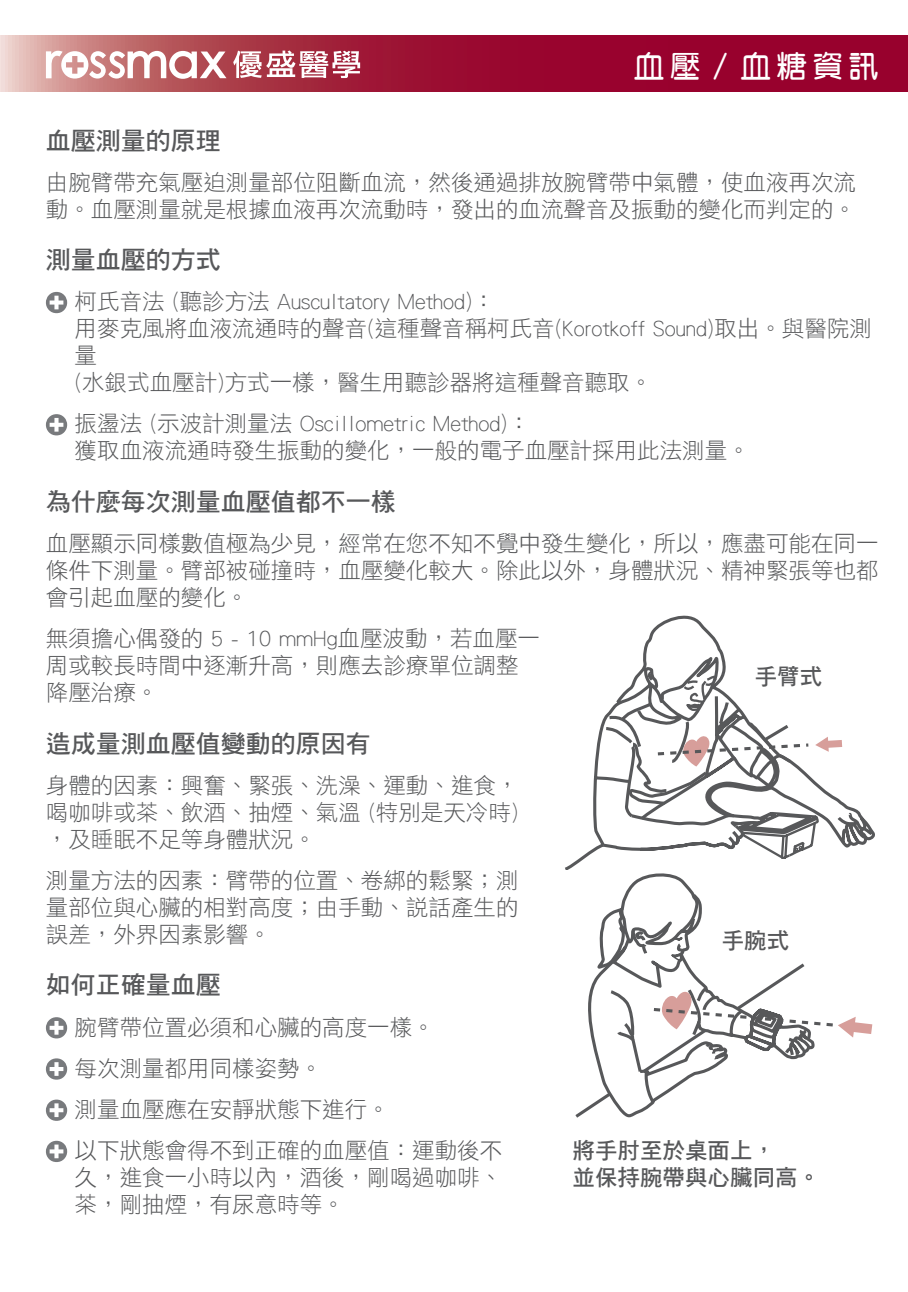
<style>
.page{position:relative;width:908px;height:1292px;background:#fff}
.page>*{position:absolute;margin:0;border:0;box-sizing:border-box;transform-origin:0 0}
.t1{font:30px "DF Yuan W7 WINP BF";letter-spacing:.2em;color:#fff}
.t2{font:25px "DF Hei Bd HKP BF";color:#57585a}
.t3{font:22.5px/27px "DF Hei Lt HKP BF";color:#57585a}
.t4{font:22.5px/27px "DF Hei Bd HKP BF";color:#57585a}
</style>
<div class="page">
<hr style="left:907px;top:35px;width:1px;height:56px;background:#98012d">
<svg style="left:0;top:35px;width:907px;height:56px;background:#a32040"></svg>
<svg style="left:46px;top:51px;width:180px;height:28px"></svg>
<svg style="left:233px;top:50px;width:127px;height:28px"></svg>
<svg style="left:46px;top:292px;width:21px;height:21px"></svg>
<svg style="left:46px;top:414px;width:21px;height:21px"></svg>
<svg style="left:46px;top:1017px;width:21px;height:21px"></svg>
<svg style="left:46px;top:1058px;width:21px;height:21px"></svg>
<svg style="left:46px;top:1099px;width:21px;height:21px"></svg>
<svg style="left:46px;top:1140px;width:21px;height:21px"></svg>
<svg style="left:565px;top:615px;width:141px;height:254px"></svg>
<svg style="left:600px;top:628px;width:275px;height:241px"></svg>
<svg style="left:808px;top:1017px;width:64px;height:35px"></svg>
<svg style="left:575px;top:873px;width:233px;height:245px"></svg>
<h1 class="t1" style="left:634px;top:50px;width:246px">血壓 / 血糖資訊</h1>
<p class="t2" style="left:46px;top:127px;width:176px">血壓測量的原理</p>
<p class="t3" style="left:46px;top:168px;width:812px">由腕臂帶充氣壓迫測量部位阻斷血流，然後通過排放腕臂帶中氣體，使血液再次流動。血壓測量就是根據血液再次流動時，發出的血流聲音及振動的變化而判定的。</p>
<p class="t2" style="left:46px;top:247px;width:176px">測量血壓的方式</p>
<p class="t3" style="left:75px;top:288px;width:799px">柯氏音法 (聽診方法 Auscultatory Method)：<br>用麥克風將血液流通時的聲音(這種聲音稱柯氏音(Korotkoff Sound)取出。與醫院測量<br>(水銀式血壓計)方式一樣，醫生用聽診器將這種聲音聽取。</p>
<p class="t3" style="left:75px;top:410px;width:677px">振盪法 (示波計測量法 Oscillometric Method)：<br>獲取血液流通時發生振動的變化，一般的電子血壓計採用此法測量。</p>
<p class="t2" style="left:46px;top:488px;width:352px">為什麼每次測量血壓值都不一樣</p>
<p class="t3" style="left:46px;top:529px;width:834px;text-align:justify">血壓顯示同樣數值極為少見，經常在您不知不覺中發生變化，所以，應盡可能在同一條件下測量。臂部被碰撞時，血壓變化較大。除此以外，身體狀況、精神緊張等也都會引起血壓的變化。</p>
<p class="t3" style="left:46px;top:625px;width:496px">無須擔心偶發的 5 - 10 mmHg血壓波動，若血壓一周或較長時間中逐漸升高，則應去診療單位調整降壓治療。</p>
<p class="t2" style="left:46px;top:730px;width:327px">造成量測血壓值變動的原因有</p>
<p class="t3" style="left:46px;top:771px;width:474px;text-align:justify">身體的因素：興奮、緊張、洗澡、運動、進食，喝咖啡或茶、飲酒、抽煙、氣溫 (特別是天冷時)，及睡眠不足等身體狀況。</p>
<p class="t3" style="left:46px;top:866px;width:474px;text-align:justify">測量方法的因素：臂帶的位置、卷綁的鬆緊；測量部位與心臟的相對高度；由手動、說話產生的誤差，外界因素影響。</p>
<p class="t2" style="left:46px;top:972px;width:176px">如何正確量血壓</p>
<p class="t3" style="left:75px;top:1005px;width:429px;line-height:41.2px">腕臂帶位置必須和心臟的高度一樣。<br>每次測量都用同樣姿勢。<br>測量血壓應在安靜狀態下進行。<br>以下狀態會得不到正確的血壓值：運動後不</p>
<p class="t3" style="left:75px;top:1163px;width:429px">久，進食一小時以內，酒後，剛喝過咖啡、茶，剛抽煙，有尿意時等。</p>
<p class="t4" style="left:755px;top:662px;width:69px">手臂式</p>
<p class="t4" style="left:722px;top:926px;width:69px">手腕式</p>
<p class="t4" style="left:572px;top:1136px;width:249px">將手肘至於桌面上，<br>並保持腕帶與心臟同高。</p>
</div>
